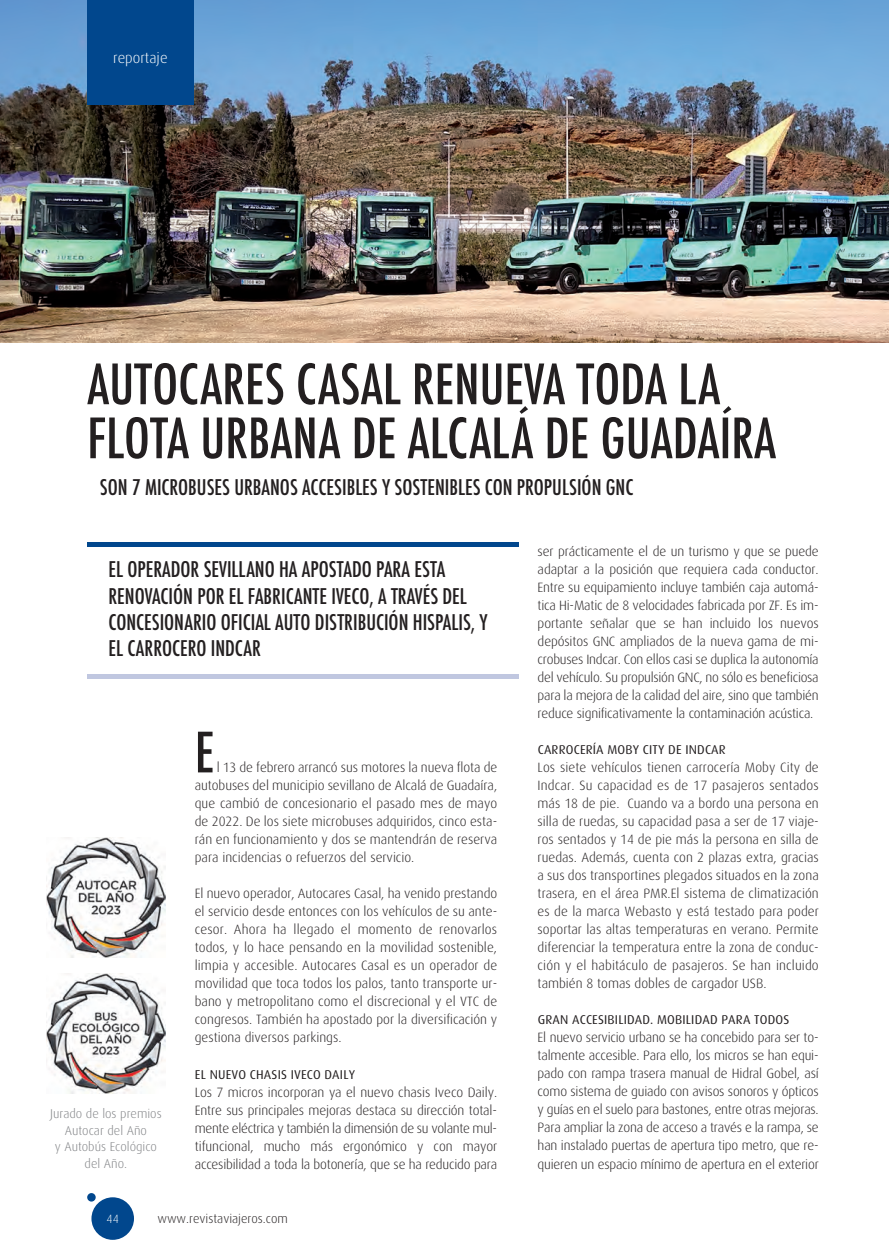
<style>
.page{position:relative;width:889px;height:1259px;background:#fff}
.page>*{position:absolute;margin:0;border:0;box-sizing:border-box;transform-origin:0 0}
.t1{font:500 condensed 54px/54px "Futura";color:#231f20}
.t2{font:500 condensed 21px/26.2px "Futura";color:#231f20}
.t3{font:300 15px "Dax";color:#fff}
.t4{font:300 13.5px/18px "Dax";letter-spacing:-.005em;color:#231f20;text-align:justify}
.t5{font:12.75px "Dax";letter-spacing:.015em;color:#231f20}
.t6{font:300 12.75px/16.5px "Dax";color:#808285;text-align:center}
.t7{font:300 12.75px "Dax";color:#231f20}
.t8{font:300 12px "Dax";color:#fff}
</style>
<div class="page">
<img style="left:0;top:0;width:889px;height:342px">
<div style="left:87px;top:0;width:106px;height:104px;background:#01478d"></div>
<div style="left:91px;top:1197px;width:43px;height:42px;background:#01478d;border-radius:50%"></div>
<div style="left:87px;top:1193px;width:9px;height:8px;background:#01478d;border-radius:50%"></div>
<hr style="left:87px;top:542px;width:431px;height:4px;background:#01478d">
<hr style="left:87px;top:674px;width:431px;height:4px;background:#c0c7e0">
<img style="left:46px;top:973px;width:120px;height:120px">
<img style="left:46px;top:837px;width:120px;height:120px">
<p class="t3" style="left:113px;top:51px;width:56px">reportaje</p>
<h1 class="t1" style="left:87px;top:356px;width:690px">AUTOCARES CASAL RENUEVA TODA LA<br>FLOTA URBANA DE ALCALÁ DE GUADAÍRA</h1>
<h2 class="t2" style="left:100px;top:474px;width:535px">SON 7 MICROBUSES URBANOS ACCESIBLES Y SOSTENIBLES CON PROPULSIÓN GNC</h2>
<h2 class="t2" style="left:108px;top:556px;width:381px">EL OPERADOR SEVILLANO HA APOSTADO PARA ESTA RENOVACIÓN POR EL FABRICANTE IVECO, A TRAVÉS DEL CONCESIONARIO OFICIAL AUTO DISTRIBUCIÓN HISPALIS, Y EL CARROCERO INDCAR</h2>
<p class="t6" style="left:50px;top:1106px;width:113px">Jurado de los premios<br>Autocar del Año<br>y Autobús Ecológico del Año.</p>
<h1 class="t1" style="left:195px;top:725px;width:21px">E</h1>
<p class="t4" style="left:195px;top:759px;width:304px;text-indent:22px">l 13 de febrero arrancó sus motores la nueva flota de autobuses del municipio sevillano de Alcalá de Guadaíra, que cambió de concesionario el pasado mes de mayo de 2022. De los siete microbuses adquiridos, cinco esta&shy;rán en funcionamiento y dos se mantendrán de reserva para incidencias o refuerzos del servicio.</p>
<p class="t4" style="left:195px;top:885px;width:304px">El nuevo operador, Autocares Casal, ha venido prestando el servicio desde entonces con los vehículos de su ante&shy;cesor. Ahora ha llegado el momento de renovarlos todos, y lo hace pensando en la movilidad sostenible, limpia y accesible. Autocares Casal es un operador de movilidad que toca todos los palos, tanto transporte ur&shy;bano y metropolitano como el discrecional y el VTC de congresos. También ha apostado por la diversificación y gestiona diversos parkings.</p>
<p class="t5" style="left:195px;top:1069px;width:162px">EL NUEVO CHASIS IVECO DAILY</p>
<p class="t4" style="left:195px;top:1083px;width:304px">Los 7 micros incorporan ya el nuevo chasis Iveco Daily.<br>Entre sus principales mejoras destaca su dirección total&shy;mente eléctrica y también la dimensión de su volante mul&shy;tifuncional, mucho más ergonómico y con mayor accesibilidad a toda la botonería, que se ha reducido para</p>
<p class="t8" style="left:107px;top:1213px;width:14px">44</p>
<p class="t7" style="left:157px;top:1212px;width:132px">www.revistaviajeros.com</p>
<p class="t4" style="left:537px;top:543px;width:283px">ser prácticamente el de un turismo y que se puede adaptar a la posición que requiera cada conductor.<br>Entre su equipamiento incluye también caja automá&shy;tica Hi-Matic de 8 velocidades fabricada por ZF. Es im&shy;portante señalar que se han incluido los nuevos depósitos GNC ampliados de la nueva gama de mi&shy;crobuses Indcar. Con ellos casi se duplica la autonomía del vehículo. Su propulsión GNC, no sólo es beneficiosa para la mejora de la calidad del aire, sino que también reduce significativamente la contaminación acústica.</p>
<p class="t5" style="left:538px;top:745px;width:190px">CARROCERÍA MOBY CITY DE INDCAR</p>
<p class="t4" style="left:537px;top:759px;width:283px">Los siete vehículos tienen carrocería Moby City de Indcar. Su capacidad es de 17 pasajeros sentados más 18 de pie. Cuando va a bordo una persona en silla de ruedas, su capacidad pasa a ser de 17 viaje&shy;ros sentados y 14 de pie más la persona en silla de ruedas. Además, cuenta con 2 plazas extra, gracias a sus dos transportines plegados situados en la zona trasera, en el área PMR.El sistema de climatización es de la marca Webasto y está testado para poder soportar las altas temperaturas en verano. Permite diferenciar la temperatura entre la zona de conduc&shy;ción y el habitáculo de pasajeros. Se han incluido también 8 tomas dobles de cargador USB.</p>
<p class="t5" style="left:538px;top:1015px;width:253px">GRAN ACCESIBILIDAD. MOBILIDAD PARA TODOS</p>
<p class="t4" style="left:537px;top:1029px;width:283px">El nuevo servicio urbano se ha concebido para ser to&shy;talmente accesible. Para ello, los micros se han equi&shy;pado con rampa trasera manual de Hidral Gobel, así como sistema de guiado con avisos sonoros y ópticos y guías en el suelo para bastones, entre otras mejoras.<br>Para ampliar la zona de acceso a través e la rampa, se han instalado puertas de apertura tipo metro, que re&shy;quieren un espacio mínimo de apertura en el exterior</p>
</div>
